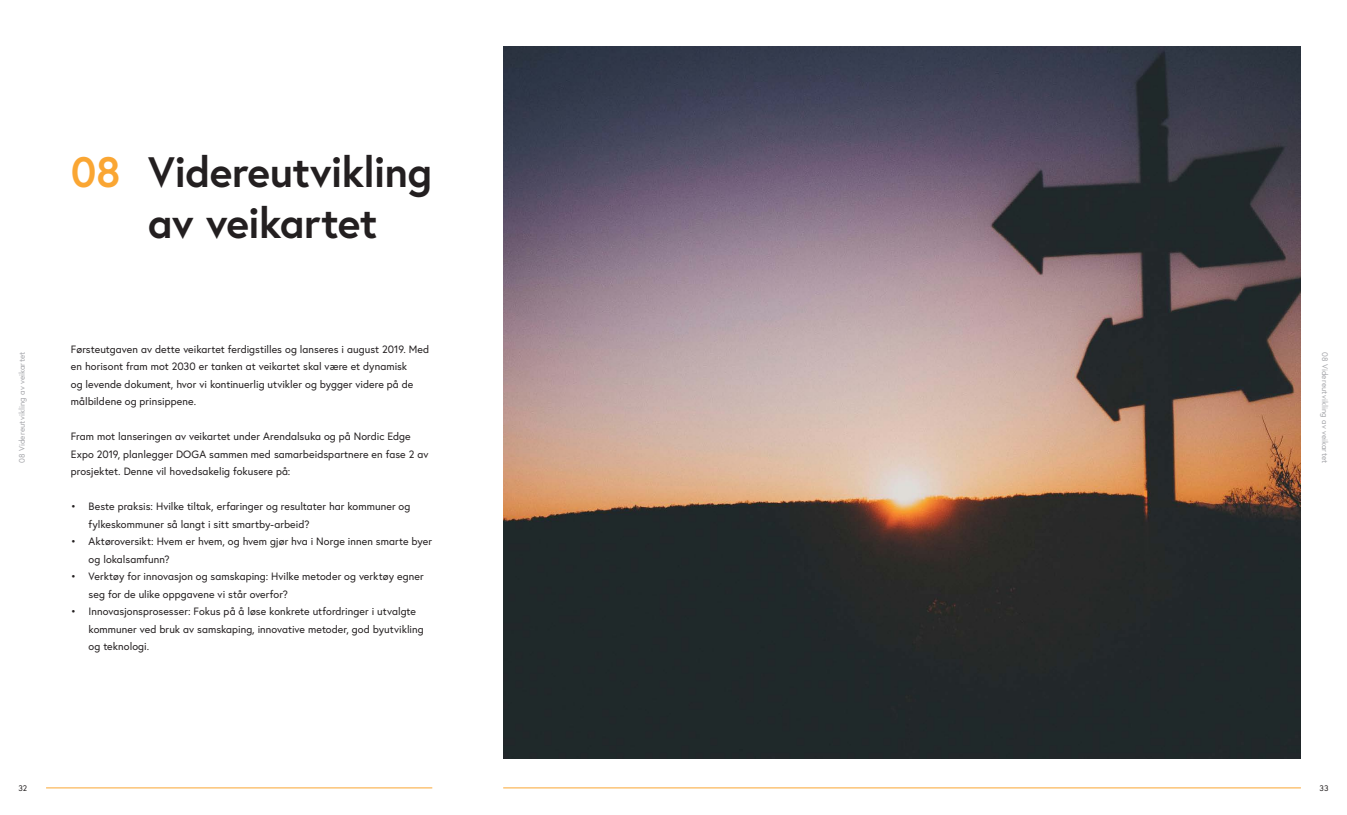
<style>
.page{position:relative;width:1347px;height:815px;background:#fff}
.page>*{position:absolute;margin:0;border:0;box-sizing:border-box;transform-origin:0 0}
.t1{font:700 42.5px/51px "Europa";letter-spacing:-.015em;color:#231f20}
.t2{font:700 42.5px "Europa";color:#faa633}
.t3{font:10.62px/17.5px "Europa";letter-spacing:.005em;color:#231f20}
.t4{font:8.12px "Europa";letter-spacing:.01em;color:#a8a9ad}
.t5{font:8.12px "Europa";color:#231f20}
</style>
<div class="page">
<hr style="left:46px;top:788px;width:386px;height:1px;background:#faa633">
<img style="left:503px;top:46px;width:797px;height:712px">
<hr style="left:503px;top:788px;width:797px;height:1px;background:#faa633">
<p class="t2" style="left:71px;top:143px;width:51px">08</p>
<p class="t1" style="left:148px;top:146px;width:285px">Videreutvikling av veikartet</p>
<p class="t4" style="left:17px;top:463px;width:113px;rotate:-90deg">08 Videreutvikling av veikartet</p>
<p class="t3" style="left:71px;top:340px;width:360px">Førsteutgaven av dette veikartet ferdigstilles og lanseres i august 2019. Med en horisont fram mot 2030 er tanken at veikartet skal være et dynamisk<br>og levende dokument, hvor vi kontinuerlig utvikler og bygger videre på de målbildene og prinsippene.</p>
<p class="t3" style="left:71px;top:428px;width:359px">Fram mot lanseringen av veikartet under Arendalsuka og på Nordic Edge<br>Expo 2019, planlegger DOGA sammen med samarbeidspartnere en fase 2 av prosjektet. Denne vil hovedsakelig fokusere på:</p>
<p class="t3" style="left:89px;top:498px;width:323px;text-indent:-18px">• Beste praksis: Hvilke tiltak, erfaringer og resultater har kommuner og fylkeskommuner så langt i sitt smartby-arbeid?</p>
<p class="t3" style="left:89px;top:533px;width:345px;text-indent:-18px">• Aktøroversikt: Hvem er hvem, og hvem gjør hva i Norge innen smarte byer og lokalsamfunn?</p>
<p class="t3" style="left:89px;top:568px;width:336px;text-indent:-18px">• Verktøy for innovasjon og samskaping: Hvilke metoder og verktøy egner seg for de ulike oppgavene vi står overfor?</p>
<p class="t3" style="left:89px;top:603px;width:336px;text-indent:-18px">• Innovasjonsprosesser: Fokus på å løse konkrete utfordringer i utvalgte kommuner ved bruk av samskaping, innovative metoder, god byutvikling og teknologi.</p>
<p class="t4" style="left:1330px;top:352px;width:113px;rotate:90deg">08 Videreutvikling av veikartet</p>
<p class="t5" style="left:19px;top:783px;width:10px">32</p>
<p class="t5" style="left:1319px;top:783px;width:10px">33</p>
</div>
